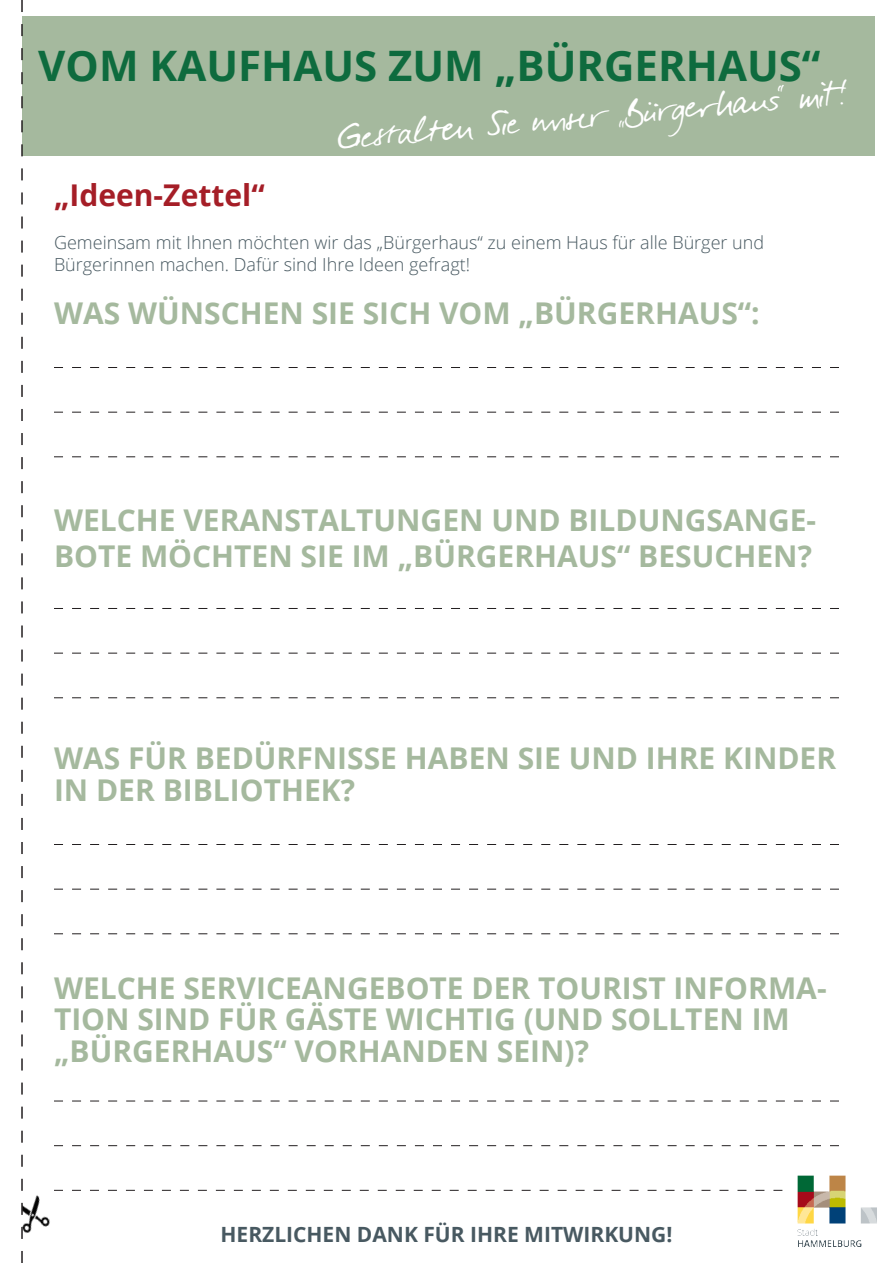
<style>
.page{position:relative;width:893px;height:1263px;background:#fff}
.page>*{position:absolute;margin:0;border:0;box-sizing:border-box;transform-origin:0 0}
.t1{font:45px "Darkwoman";color:#fff}
.t2{font:700 42px "Open Sans";color:#0e6b3e}
.t3{font:700 30px/31.5px "Open Sans";color:#a5b99e}
.t4{font:700 30px "Open Sans";color:#a51e27}
.t5{font:700 21px "Open Sans";color:#485961}
.t6{font:300 18px/21.6px "Open Sans";color:#485961}
</style>
<div class="page">
<svg style="left:54px;top:367px;width:785px;height:1px"></svg>
<svg style="left:54px;top:608px;width:785px;height:1px"></svg>
<svg style="left:54px;top:844px;width:785px;height:1px"></svg>
<svg style="left:54px;top:1101px;width:785px;height:1px"></svg>
<svg style="left:54px;top:412px;width:785px;height:1px"></svg>
<svg style="left:54px;top:653px;width:785px;height:1px"></svg>
<svg style="left:54px;top:889px;width:785px;height:1px"></svg>
<svg style="left:54px;top:1145px;width:785px;height:1px"></svg>
<svg style="left:54px;top:456px;width:785px;height:1px"></svg>
<svg style="left:54px;top:697px;width:785px;height:1px"></svg>
<svg style="left:54px;top:933px;width:785px;height:1px"></svg>
<svg style="left:54px;top:1190px;width:728px;height:1px"></svg>
<img style="left:782px;top:1175px;width:95px;height:72px">
<div style="left:23px;top:16px;width:852px;height:139px;background:#a5b99e"></div>
<img style="left:23px;top:1195px;width:27px;height:38px">
<svg style="left:21px;top:0;width:2px;height:1263px"></svg>
<h2 class="t2" style="left:38px;top:36px;width:784px">VOM KAUFHAUS ZUM „BÜRGERHAUS“</h2>
<h1 class="t1" style="left:335px;top:107px;width:512px;rotate:-5deg">Gest alt en Sie un se r „Bürger hau s“ mit!</h1>
<p class="t4" style="left:54px;top:174px;width:212px">„Ideen-Zettel“</p>
<p class="t6" style="left:54px;top:231px;width:712px">Gemeinsam mit Ihnen möchten wir das „Bürgerhaus“ zu einem Haus für alle Bürger und<br>Bürgerinnen machen. Dafür sind Ihre Ideen gefragt!</p>
<p class="t3" style="left:54px;top:296px;width:707px">WAS WÜNSCHEN SIE SICH VOM „BÜRGERHAUS“:</p>
<p class="t3" style="left:54px;top:501px;width:764px;line-height:36px">WELCHE VERANSTALTUNGEN UND BILDUNGSANGE-<br>BOTE MÖCHTEN SIE IM „BÜRGERHAUS“ BESUCHEN?</p>
<p class="t3" style="left:54px;top:742px;width:784px">WAS FÜR BEDÜRFNISSE HABEN SIE UND IHRE KINDER<br>IN DER BIBLIOTHEK?</p>
<p class="t3" style="left:54px;top:971px;width:774px">WELCHE SERVICEANGEBOTE DER TOURIST INFORMA-<br>TION SIND FÜR GÄSTE WICHTIG (UND SOLLTEN IM „BÜRGERHAUS“ VORHANDEN SEIN)?</p>
<p class="t5" style="left:221px;top:1219px;width:453px">HERZLICHEN DANK FÜR IHRE MITWIRKUNG!</p>
</div>
